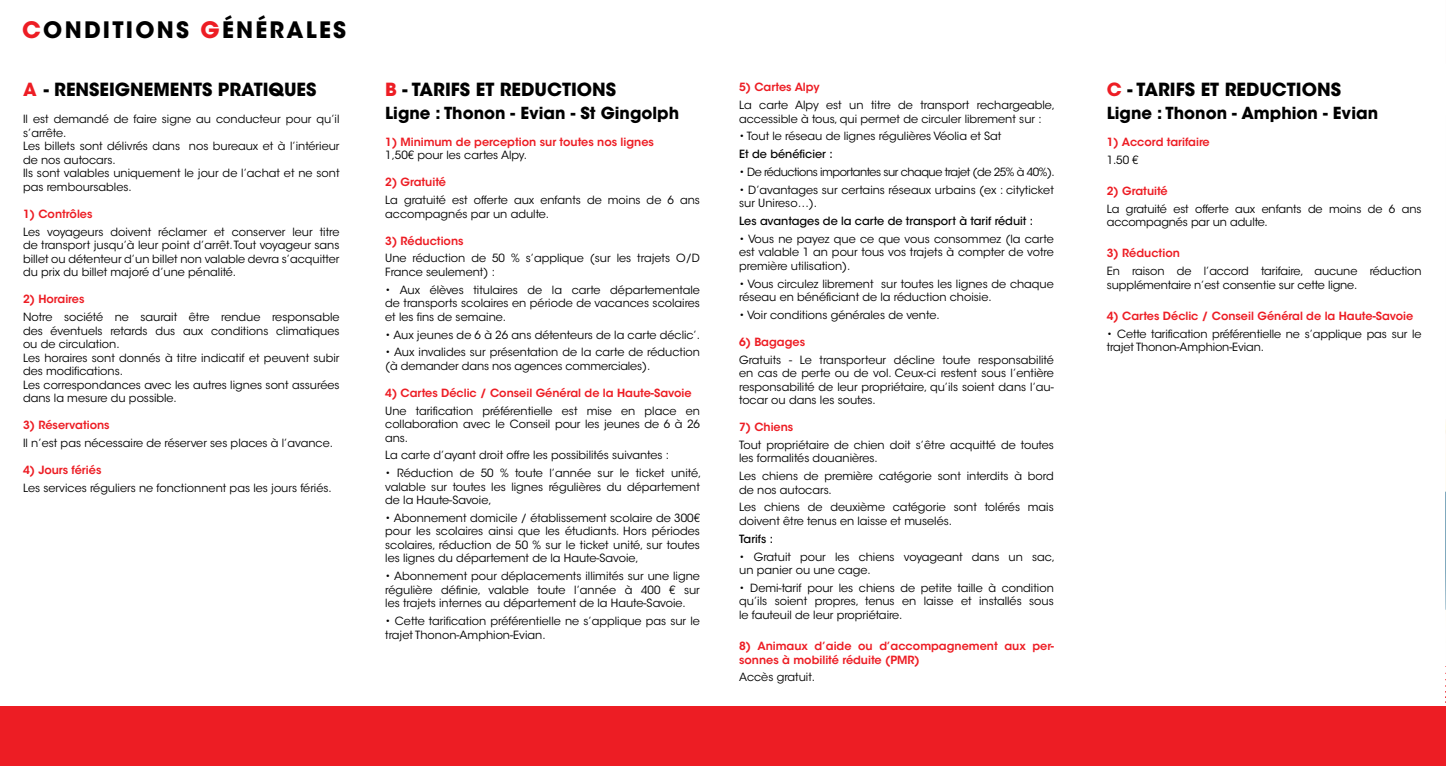
<style>
.page{position:relative;width:1446px;height:766px;background:#fff}
.page>*{position:absolute;margin:0;border:0;box-sizing:border-box;transform-origin:0 0}
.t1{font:700 22.5px "ITC Avant Garde Std";letter-spacing:.1em;color:#000}
.t2{font:700 18px "ITC Avant Garde Std";color:#000}
.t3{font:700 16.5px "ITC Avant Garde Std";color:#000}
.t4{font:11.25px/13.5px "ITC Avant Garde Std";color:#000}
.t5{font:600 11.25px/13.5px "ITC Avant Garde Std";color:#ed1d24}
.t6{font:500 11.25px "ITC Avant Garde Std";color:#000}
.t7{font:11.25px "ITC Avant Garde Std";letter-spacing:-.04em;color:#000}
.s1{color:#ed1d24}
</style>
<div class="page">
<svg style="left:1445px;top:489px;width:1px;height:214px"></svg>
<img style="left:1445px;top:421px;width:1px;height:68px">
<div style="left:0;top:706px;width:1446px;height:59px;background:#ed1d24"></div>
<h1 class="t1" style="left:22px;top:15px;width:325px"><span class="s1">C</span>onditions <span class="s1">G</span>énérales</h1>
<h2 class="t2" style="left:23px;top:78px;width:42px"><span class="s1">A</span> - RENSEI</h2>
<h2 class="t2" style="left:115px;top:78px;width:67px">GNEMENTS</h2>
<h2 class="t2" style="left:218px;top:78px;width:22px">PRATI</h2>
<h2 class="t2" style="left:268px;top:78px;width:39px">QUES</h2>
<p class="t4" style="left:23px;top:113px;width:318px">Il est demandé de faire signe au conducteur pour qu’il s’arrête.<br>Les billets sont délivrés dans nos bureaux et à l’intérieur de nos autocars.<br>Ils sont valables uniquement le jour de l’achat et ne sont pas remboursables.</p>
<p class="t5" style="left:23px;top:207px;width:71px">1) Contrôles</p>
<p class="t4" style="left:23px;top:225px;width:318px;text-align:justify">Les voyageurs doivent réclamer et conserver leur titre de transport jusqu’à leur point d’arrêt. Tout voyageur sans billet ou détenteur d’un billet non valable devra s’acquitter du prix du billet majoré d’une pénalité.</p>
<p class="t5" style="left:23px;top:292px;width:63px">2) Horaires</p>
<p class="t4" style="left:23px;top:310px;width:318px">Notre société ne saurait être rendue responsable des éventuels retards dus aux conditions climatiques ou de circulation.<br>Les horaires sont donnés à titre indicatif et peuvent subir des modifications.<br>Les correspondances avec les autres lignes sont assurées dans la mesure du possible.</p>
<p class="t5" style="left:23px;top:418px;width:88px">3) Réservations</p>
<p class="t4" style="left:23px;top:436px;width:311px">Il n’est pas nécessaire de réserver ses places à l’avance.</p>
<p class="t5" style="left:23px;top:463px;width:80px">4) Jours fériés</p>
<p class="t4" style="left:23px;top:481px;width:310px">Les services réguliers ne fonctionnent pas les jours fériés.</p>
<h2 class="t2" style="left:385px;top:78px;width:37px"><span class="s1">B</span> - TARI</h2>
<h2 class="t2" style="left:451px;top:78px;width:61px">FSET RED</h2>
<h2 class="t2" style="left:534px;top:78px;width:40px">UCTIONS</h2>
<h3 class="t3" style="left:385px;top:102px;width:295px">Ligne : Thonon - Evian - St Gingolph</h3>
<p class="t5" style="left:385px;top:135px;width:270px">1) Minimum de perception sur toutes nos lignes</p>
<p class="t4" style="left:385px;top:149px;width:143px">1,50€ pour les cartes Alpy.</p>
<p class="t5" style="left:385px;top:175px;width:62px">2) Gratuité</p>
<p class="t4" style="left:385px;top:193px;width:316px">La gratuité est offerte aux enfants de moins de 6 ans accompagnés par un adulte.</p>
<p class="t5" style="left:385px;top:234px;width:80px">3) Réductions</p>
<p class="t4" style="left:385px;top:252px;width:316px">Une réduction de 50 % s’applique (sur les trajets O/D<br>France seulement) :</p>
<p class="t4" style="left:385px;top:283px;width:316px;text-align:justify">• Aux élèves titulaires de la carte départementale de transports scolaires en période de vacances scolaires et les fins de semaine.</p>
<p class="t4" style="left:385px;top:328px;width:316px">• Aux jeunes de 6 à 26 ans détenteurs de la carte déclic’.</p>
<p class="t4" style="left:385px;top:345px;width:316px">• Aux invalides sur présentation de la carte de réduction (à demander dans nos agences commerciales).</p>
<p class="t5" style="left:385px;top:386px;width:308px">4) Cartes Déclic / Conseil Général de la Haute-Savoie</p>
<p class="t4" style="left:385px;top:404px;width:316px;text-align:justify">Une tarification préférentielle est mise en place en collaboration avec le Conseil pour les jeunes de 6 à 26 ans.</p>
<p class="t4" style="left:385px;top:448px;width:285px">La carte d’ayant droit offre les possibilités suivantes :</p>
<p class="t4" style="left:385px;top:466px;width:317px;text-align:justify">• Réduction de 50 % toute l’année sur le ticket unité, valable sur toutes les lignes régulières du département de la Haute-Savoie,</p>
<p class="t4" style="left:385px;top:511px;width:316px;text-align:justify">• Abonnement domicile / établissement scolaire de 300€ pour les scolaires ainsi que les étudiants. Hors périodes scolaires, réduction de 50 % sur le ticket unité, sur toutes les lignes du département de la Haute-Savoie,</p>
<p class="t4" style="left:385px;top:569px;width:316px;text-align:justify">• Abonnement pour déplacements illimités sur une ligne régulière définie, valable toute l’année à 400 € sur les trajets internes au département de la Haute-Savoie.</p>
<p class="t4" style="left:385px;top:614px;width:316px">• Cette tarification préférentielle ne s’applique pas sur le trajet Thonon-Amphion-Evian.</p>
<p class="t5" style="left:739px;top:80px;width:82px">5) Cartes Alpy</p>
<p class="t4" style="left:739px;top:98px;width:317px">La carte Alpy est un titre de transport rechargeable, accessible à tous, qui permet de circuler librement sur :</p>
<p class="t4" style="left:739px;top:130px;width:264px">• Tout le réseau de lignes régulières Véolia et Sat</p>
<p class="t6" style="left:739px;top:147px;width:95px">Et de bénéficier :</p>
<p class="t7" style="left:739px;top:165px;width:317px">• De réductions importantes sur chaque trajet (de 25% à 40%).</p>
<p class="t4" style="left:739px;top:183px;width:316px">• D’avantages sur certains réseaux urbains (ex : cityticket sur Unireso…).</p>
<p class="t6" style="left:739px;top:214px;width:296px">Les avantages de la carte de transport à tarif réduit :</p>
<p class="t4" style="left:739px;top:232px;width:316px;text-align:justify">• Vous ne payez que ce que vous consommez (la carte est valable 1 an pour tous vos trajets à compter de votre première utilisation).</p>
<p class="t4" style="left:739px;top:277px;width:316px">• Vous circulez librement sur toutes les lignes de chaque réseau en bénéficiant de la réduction choisie.</p>
<p class="t4" style="left:739px;top:308px;width:202px">• Voir conditions générales de vente.</p>
<p class="t5" style="left:739px;top:335px;width:67px">6) Bagages</p>
<p class="t4" style="left:739px;top:353px;width:316px;text-align:justify">Gratuits - Le transporteur décline toute responsabilité en cas de perte ou de vol. Ceux-ci restent sous l’entière responsabilité de leur propriétaire, qu’ils soient dans l’au&shy;tocar ou dans les soutes.</p>
<p class="t5" style="left:739px;top:420px;width:56px">7) Chiens</p>
<p class="t4" style="left:739px;top:438px;width:316px">Tout propriétaire de chien doit s’être acquitté de toutes les formalités douanières.</p>
<p class="t4" style="left:739px;top:469px;width:316px">Les chiens de première catégorie sont interdits à bord de nos autocars.</p>
<p class="t4" style="left:739px;top:500px;width:316px">Les chiens de deuxième catégorie sont tolérés mais doivent être tenus en laisse et muselés.</p>
<p class="t6" style="left:739px;top:531px;width:35px">Tarifs :</p>
<p class="t4" style="left:739px;top:549px;width:317px">• Gratuit pour les chiens voyageant dans un sac, un panier ou une cage.</p>
<p class="t4" style="left:739px;top:581px;width:316px;text-align:justify">• Demi-tarif pour les chiens de petite taille à condition qu’ils soient propres, tenus en laisse et installés sous le fauteuil de leur propriétaire.</p>
<p class="t5" style="left:739px;top:639px;width:316px">8) Animaux d’aide ou d’accompagnement aux per&shy;sonnes à mobilité réduite (PMR)</p>
<p class="t4" style="left:739px;top:670px;width:78px">Accès gratuit.</p>
<h2 class="t2" style="left:1107px;top:78px;width:41px"><span class="s1">C</span> - TARI</h2>
<h2 class="t2" style="left:1175px;top:78px;width:61px">FSET RED</h2>
<h2 class="t2" style="left:1259px;top:78px;width:40px">UCTIONS</h2>
<h3 class="t3" style="left:1107px;top:102px;width:273px">Ligne : Thonon - Amphion - Evian</h3>
<p class="t5" style="left:1107px;top:135px;width:105px">1) Accord tarifaire</p>
<p class="t4" style="left:1107px;top:153px;width:33px">1.50 €</p>
<p class="t5" style="left:1107px;top:184px;width:62px">2) Gratuité</p>
<p class="t4" style="left:1107px;top:202px;width:316px">La gratuité est offerte aux enfants de moins de 6 ans accompagnés par un adulte.</p>
<p class="t5" style="left:1107px;top:246px;width:75px">3) Réduction</p>
<p class="t4" style="left:1107px;top:264px;width:316px">En raison de l’accord tarifaire, aucune réduction supplémentaire n’est consentie sur cette ligne.</p>
<p class="t5" style="left:1107px;top:309px;width:308px">4) Cartes Déclic / Conseil Général de la Haute-Savoie</p>
<p class="t4" style="left:1107px;top:327px;width:316px">• Cette tarification préférentielle ne s’applique pas sur le trajet Thonon-Amphion-Evian.</p>
</div>
